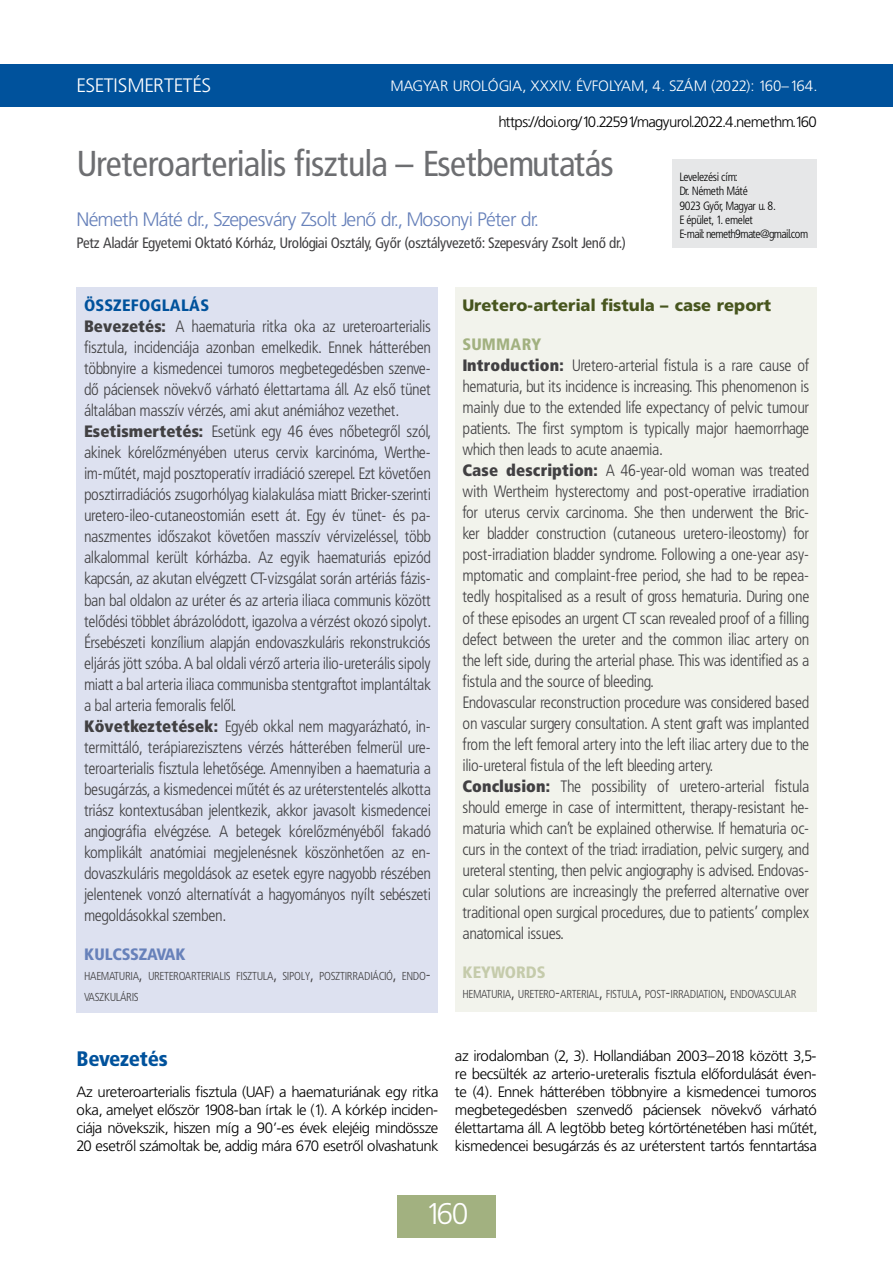
<style>
.page{position:relative;width:893px;height:1263px;background:#fff}
.page>*{position:absolute;margin:0;border:0;box-sizing:border-box;transform-origin:0 0}
.t1{font:36px "Frutiger Cn PFL";color:#6d6e71}
.t2{font:30px "Frutiger Lt PFL";color:#fff}
.t3{font:21px "Frutiger Blk Cn PFL";color:#00529c}
.t4{font:19.5px "Frutiger Lt PFL";color:#6781ba}
.t5{font:19.5px "Frutiger Lt PFL";letter-spacing:.04em;color:#fff}
.t6{font:16.5px/21px "Frutiger Lt Cn PFL";letter-spacing:.01em;color:#414042}
.t7{font:16.5px "Frutiger Blk PFL";letter-spacing:.01em;color:#47551e}
.t8{font:16.5px "Frutiger Blk Cn PFL";letter-spacing:.03em;color:#00529c}
.t9{font:16.5px "Frutiger Blk Cn PFL";letter-spacing:.01em;color:#6781ba}
.t10{font:16.5px "Frutiger Blk Cn PFL";letter-spacing:.01em;color:#c5cbab}
.t11{font:16.5px "Frutiger Blk Cn PFL";letter-spacing:.03em;color:#a2b180}
.t12{font:15px/18px "Frutiger Lt PFL";letter-spacing:.01em;color:#000;text-align:justify}
.t13{font:15px "Frutiger Cn PFL";color:#414042}
.t14{font:15px "Frutiger Lt PFL";letter-spacing:.04em;color:#fff}
.t15{font:12px/14.4px "Frutiger Lt Cn PFL";color:#000}
.t16{font:11.55px/21px "Frutiger Lt Cn PFL";letter-spacing:.01em;color:#414042}
.s1{font-family:"Frutiger X Blk Cn PFL"}
.s2{font-size:16.5px}
</style>
<div class="page">
<div style="left:0;top:64px;width:893px;height:42px;background:#00529c"></div>
<div style="left:398px;top:1195px;width:98px;height:42px;background:#a2b180"></div>
<div style="left:672px;top:160px;width:144px;height:88px;background:#e6e7e8"></div>
<div style="left:77px;top:287px;width:361px;height:725px;background:#dde1f0"></div>
<div style="left:455px;top:287px;width:361px;height:724px;background:#f2f3ec"></div>
<p class="t5" style="left:77px;top:75px;width:135px">ESETISMERTETÉS</p>
<p class="t14" style="left:390px;top:77px;width:428px">MAGYAR UROLÓGIA, XXXIV. ÉVFOLYAM, 4. SZÁM (2022): 160–164.</p>
<p class="t12" style="left:498px;top:113px;width:320px">https://doi.org/10.22591/magyurol.2022.4.nemethm.160</p>
<h1 class="t1" style="left:77px;top:142px;width:538px">Ureteroarterialis fisztula – Esetbemutatás</h1>
<p class="t4" style="left:77px;top:208px;width:463px">Németh Máté dr., Szepesváry Zsolt Jenő dr., Mosonyi Péter dr.</p>
<p class="t13" style="left:77px;top:234px;width:551px">Petz Aladár Egyetemi Oktató Kórház, Urológiai Osztály, Győr (osztályvezető: Szepesváry Zsolt Jenő dr.)</p>
<p class="t15" style="left:679px;top:169px;width:130px">Levelezési cím:<br>Dr. Németh Máté<br>9023 Győr, Magyar u. 8.<br>E épület, 1. emelet<br>E-mail: nemeth9mate@gmail.com</p>
<p class="t8" style="left:84px;top:296px;width:126px">ÖSSZEFOGLALÁS</p>
<p class="t6" style="left:84px;top:316px;width:348px"><span class="s1">Bevezetés:</span> A haematuria ritka oka az ureteroarterialis fisztula, incidenciája azonban emelkedik. Ennek hátterében többnyire a kismedencei tumoros megbetegedésben szenve&shy;dő páciensek növekvő várható élettartama áll. Az első tünet általában masszív vérzés, ami akut anémiához vezethet.<br><span class="s1">Esetismertetés:</span> Esetünk egy 46 éves nőbetegről szól, akinek kórelőzményében uterus cervix karcinóma, Werthe&shy;im-műtét, majd posztoperatív irradiáció szerepel. Ezt követően posztirradiációs zsugorhólyag kialakulása miatt Bricker-szerinti uretero-ileo-cutaneostomián esett át. Egy év tünet- és pa&shy;naszmentes időszakot követően masszív vérvizeléssel, több alkalommal került kórházba. Az egyik haematuriás epizód kapcsán, az akutan elvégzett CT-vizsgálat során artériás fázis&shy;ban bal oldalon az uréter és az arteria iliaca communis között telődési többlet ábrázolódott, igazolva a vérzést okozó sipolyt.<br>Érsebészeti konzílium alapján endovaszkuláris rekonstrukciós eljárás jött szóba. A bal oldali vérző arteria ilio-ureterális sipoly miatt a bal arteria iliaca communisba stentgraftot implantáltak a bal arteria femoralis felől.<br><span class="s1">Következtetések:</span> Egyéb okkal nem magyarázható, in&shy;termittáló, terápiarezisztens vérzés hátterében felmerül ure&shy;teroarterialis fisztula lehetősége. Amennyiben a haematuria a besugárzás, a kismedencei műtét és az uréterstentelés alkotta triász kontextusában jelentkezik, akkor javasolt kismedencei angiográfia elvégzése. A betegek kórelőzményéből fakadó komplikált anatómiai megjelenésnek köszönhetően az en&shy;dovaszkuláris megoldások az esetek egyre nagyobb részében jelentenek vonzó alternatívát a hagyományos nyílt sebészeti megoldásokkal szemben.</p>
<p class="t9" style="left:84px;top:944px;width:103px">KULCSSZAVAK</p>
<p class="t16" style="left:84px;top:966px;width:348px">HAEMATURIA<span class="s2">,</span> URETEROARTERIALIS FISZTULA<span class="s2">,</span> SIPOLY<span class="s2">,</span> POSZTIRRADIÁCIÓ<span class="s2">,</span> ENDO<span class="s2">-<br></span>VASZKULÁRIS</p>
<p class="t7" style="left:462px;top:296px;width:310px">Uretero-arterial fistula – case report</p>
<p class="t11" style="left:462px;top:335px;width:80px">SUMMARY</p>
<p class="t6" style="left:462px;top:355px;width:348px"><span class="s1">Introduction:</span> Uretero-arterial fistula is a rare cause of hematuria, but its incidence is increasing. This phenomenon is mainly due to the extended life expectancy of pelvic tumour patients. The first symptom is typically major haemorrhage which then leads to acute anaemia.<br><span class="s1">Case description:</span> A 46-year-old woman was treated with Wertheim hysterectomy and post-operative irradiation for uterus cervix carcinoma. She then underwent the Bric&shy;ker bladder construction (cutaneous uretero-ileostomy) for post-irradiation bladder syndrome. Following a one-year asy&shy;mptomatic and complaint-free period, she had to be repea&shy;tedly hospitalised as a result of gross hematuria. During one of these episodes an urgent CT scan revealed proof of a filling defect between the ureter and the common iliac artery on the left side, during the arterial phase. This was identified as a fistula and the source of bleeding.<br>Endovascular reconstruction procedure was considered based on vascular surgery consultation. A stent graft was implanted from the left femoral artery into the left iliac artery due to the ilio-ureteral fistula of the left bleeding artery.<br><span class="s1">Conclusion:</span> The possibility of uretero-arterial fistula should emerge in case of intermittent, therapy-resistant he&shy;maturia which can’t be explained otherwise. If hematuria oc&shy;curs in the context of the triad: irradiation, pelvic surgery, and ureteral stenting, then pelvic angiography is advised. Endovas&shy;cular solutions are increasingly the preferred alternative over traditional open surgical procedures, due to patients’ complex anatomical issues.</p>
<p class="t10" style="left:462px;top:962px;width:84px">KEYWORDS</p>
<p class="t16" style="left:462px;top:984px;width:335px">HEMATURIA<span class="s2">,</span> URETERO<span class="s2">-</span>ARTERIAL<span class="s2">,</span> FISTULA<span class="s2">,</span> POST<span class="s2">-</span>IRRADIATION<span class="s2">,</span> ENDOVASCULAR</p>
<p class="t3" style="left:77px;top:1046px;width:93px">Bevezetés</p>
<p class="t12" style="left:77px;top:1083px;width:363px">Az ureteroarterialis fisztula (UAF) a haematuriának egy ritka oka, amelyet először 1908-ban írtak le (1). A kórkép inciden&shy;ciája növekszik, hiszen míg a 90’-es évek elejéig mindössze 20 esetről számoltak be, addig mára 670 esetről olvashatunk</p>
<p class="t12" style="left:455px;top:1047px;width:363px">az irodalomban (2, 3). Hollandiában 2003–2018 között 3,5- re becsülték az arterio-ureteralis fisztula előfordulását éven&shy;te (4). Ennek hátterében többnyire a kismedencei tumoros megbetegedésben szenvedő páciensek növekvő várható élettartama áll. A legtöbb beteg kórtörténetében hasi műtét, kismedencei besugárzás és az uréterstent tartós fenntartása</p>
<h2 class="t2" style="left:425px;top:1197px;width:44px">160</h2>
</div>
